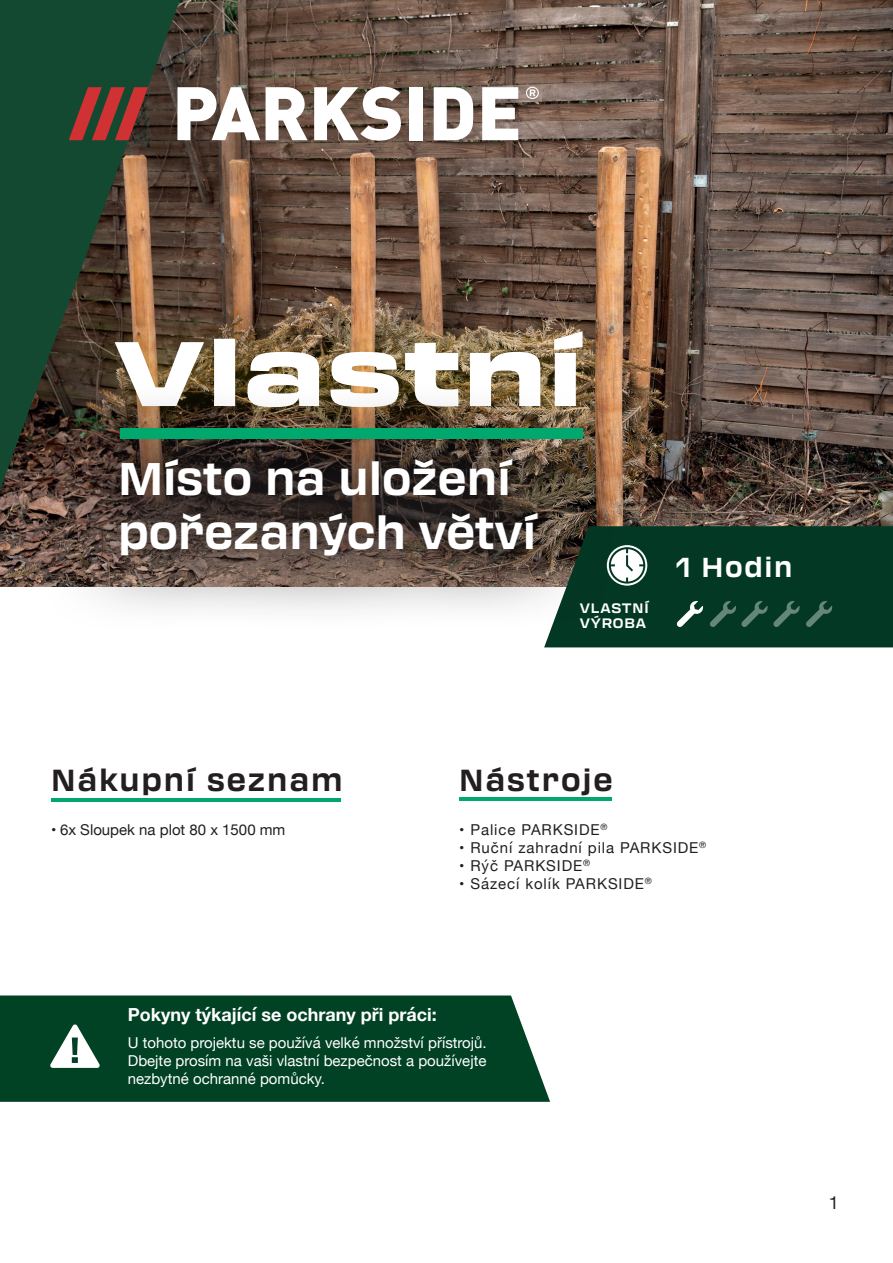
<style>
.page{position:relative;width:893px;height:1263px;background:#fff}
.page>*{position:absolute;margin:0;border:0;box-sizing:border-box;transform-origin:0 0}
.t1{font:900 expanded 90px "Transducer";letter-spacing:.06em;color:#fff}
.t2{font:700 45px/54px "Transducer";color:#fff}
.t3{font:700 30px "Transducer";letter-spacing:.06em;color:#231f20}
.t4{font:700 27px "Transducer";letter-spacing:.06em;color:#fff}
.t5{font:700 18px "Helvetica Neue";color:#fff}
.t6{font:18px "Helvetica Neue";color:#231f20}
.t7{font:15px/18px "Helvetica Neue";color:#fff;text-align:justify}
.t8{font:15px "Helvetica Neue";letter-spacing:.06em;color:#231f20}
.t9{font:15px "Helvetica Neue";color:#231f20}
.t10{font:700 13.5px/15px "Transducer";letter-spacing:.06em;color:#fff}
</style>
<div class="page">
<img style="left:0;top:0;width:893px;height:587px">
<svg style="left:544px;top:526px;width:349px;height:121px;background:#0f412e"></svg>
<svg style="left:0;top:0;width:180px;height:489px;background:#2c4832"></svg>
<svg style="left:69px;top:87px;width:79px;height:53px;background:#793930"></svg>
<svg style="left:177px;top:87px;width:83px;height:53px"></svg>
<svg style="left:266px;top:87px;width:42px;height:53px"></svg>
<svg style="left:314px;top:87px;width:87px;height:54px"></svg>
<div style="left:409px;top:87px;width:13px;height:53px;background:#fff"></div>
<svg style="left:434px;top:87px;width:40px;height:53px"></svg>
<svg style="left:482px;top:87px;width:36px;height:53px"></svg>
<svg style="left:526px;top:87px;width:13px;height:12px"></svg>
<div style="left:80px;top:295px;width:540px;height:151px;background:#fff101;opacity:.2"></div>
<img style="left:43px;top:383px;width:570px;height:248px">
<div style="left:120px;top:428px;width:463px;height:11px;background:#00a86d"></div>
<hr style="left:51px;top:798px;width:290px;height:3px;background:#00a86d">
<hr style="left:459px;top:798px;width:152px;height:3px;background:#00a86d">
<div style="left:0;top:995px;width:550px;height:107px;background:#014124"></div>
<svg style="left:50px;top:1024px;width:50px;height:44px"></svg>
<h1 class="t1" style="left:115px;top:304px;width:467px">Vlastní</h1>
<h2 class="t2" style="left:118px;top:449px;width:420px">Místo na uložení pořezaných větví</h2>
<p class="t10" style="left:580px;top:599px;width:70px">VLASTNÍ<br>VÝROBA</p>
<h3 class="t4" style="left:676px;top:548px;width:118px">1 Hodin</h3>
<h3 class="t3" style="left:51px;top:759px;width:293px">Nákupní seznam</h3>
<p class="t9" style="left:51px;top:819px;width:236px">• 6x Sloupek na plot 80 x 1500 mm</p>
<p class="t8" style="left:459px;top:819px;width:150px">• Palice PARKSIDE<sup>®</sup></p>
<p class="t8" style="left:459px;top:837px;width:249px">• Ruční zahradní pila PARKSIDE<sup>®</sup></p>
<p class="t8" style="left:459px;top:855px;width:132px">• Rýč PARKSIDE<sup>®</sup></p>
<p class="t8" style="left:459px;top:873px;width:194px">• Sázecí kolík PARKSIDE<sup>®</sup></p>
<h3 class="t3" style="left:459px;top:759px;width:155px">Nástroje</h3>
<p class="t5" style="left:128px;top:1001px;width:310px">Pokyny týkající se ochrany při práci:</p>
<p class="t7" style="left:128px;top:1034px;width:360px">U tohoto projektu se používá velké množství přístrojů.<br>Dbejte prosím na vaši vlastní bezpečnost a používejte nezbytné ochranné pomůcky.</p>
<p class="t6" style="left:829px;top:1189px;width:12px">1</p>
</div>
